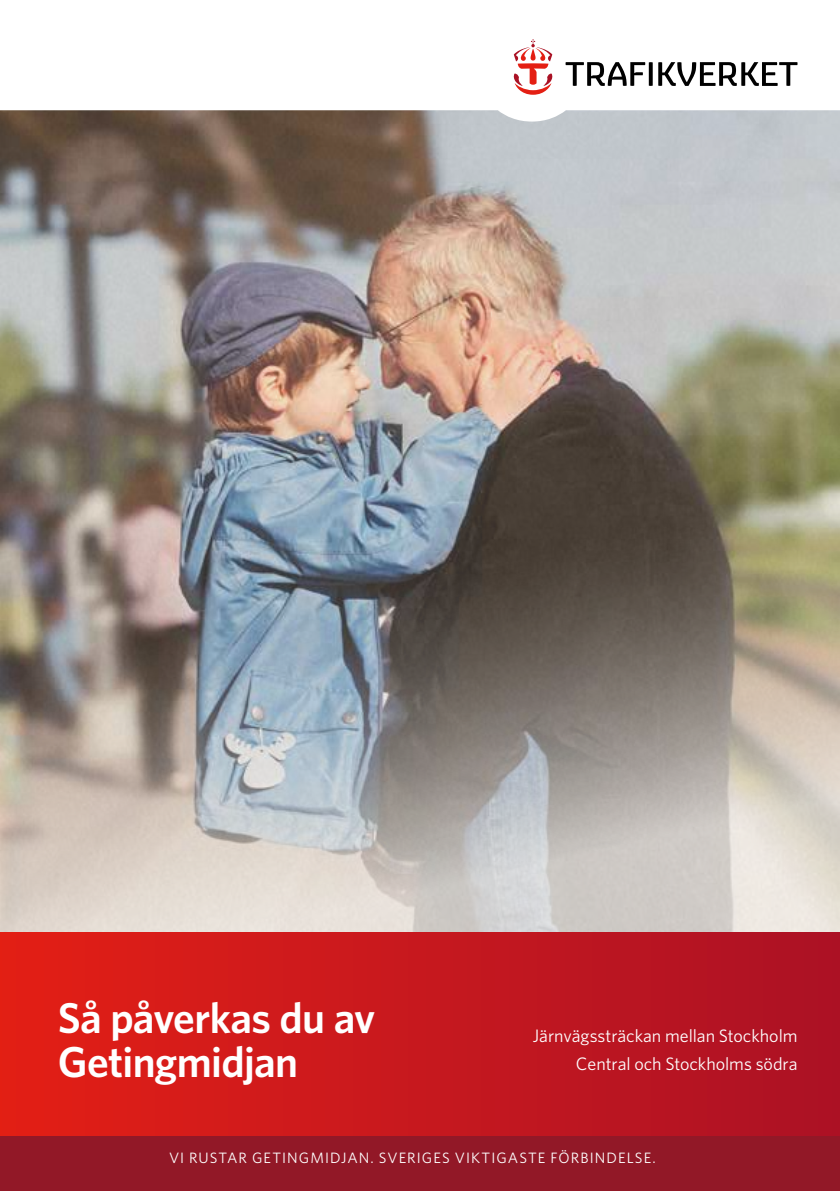
<style>
.page{position:relative;width:840px;height:1191px;background:#fff}
.page>*{position:absolute;margin:0;border:0;box-sizing:border-box;transform-origin:0 0}
.t1{font:600 43.2px/44.4px "Whitney";letter-spacing:-.015em;color:#fff}
.t2{font:18px/28px "Whitney";color:#fff;text-align:right}
.t3{font:15px "Whitney";letter-spacing:.07em;color:#fff}
</style>
<div class="page">
<img style="left:0;top:122px;width:839px;height:810px">
<svg style="left:0;top:54px;width:839px;height:68px"></svg>
<svg style="left:658px;top:62px;width:139px;height:24px"></svg>
<svg style="left:565px;top:62px;width:87px;height:24px"></svg>
<svg style="left:513px;top:39px;width:39px;height:56px"></svg>
<div style="left:0;top:932px;width:839px;height:259px;background:linear-gradient(to right,#e31f16,#ac1125)"></div>
<div style="left:0;top:1136px;width:839px;height:55px;background:#921827"></div>
<h1 class="t1" style="left:58px;top:994px;width:319px">Så påverkas du av<br>Getingmidjan</h1>
<p class="t2" style="left:532px;top:1021px;width:266px">Järnvägssträckan mellan Stockholm<br>Central och Stockholms södra</p>
<p class="t3" style="left:169px;top:1147px;width:488px">VI RUSTAR GETINGMIDJAN. SVERIGES VIKTIGASTE FÖRBINDELSE.</p>
</div>
